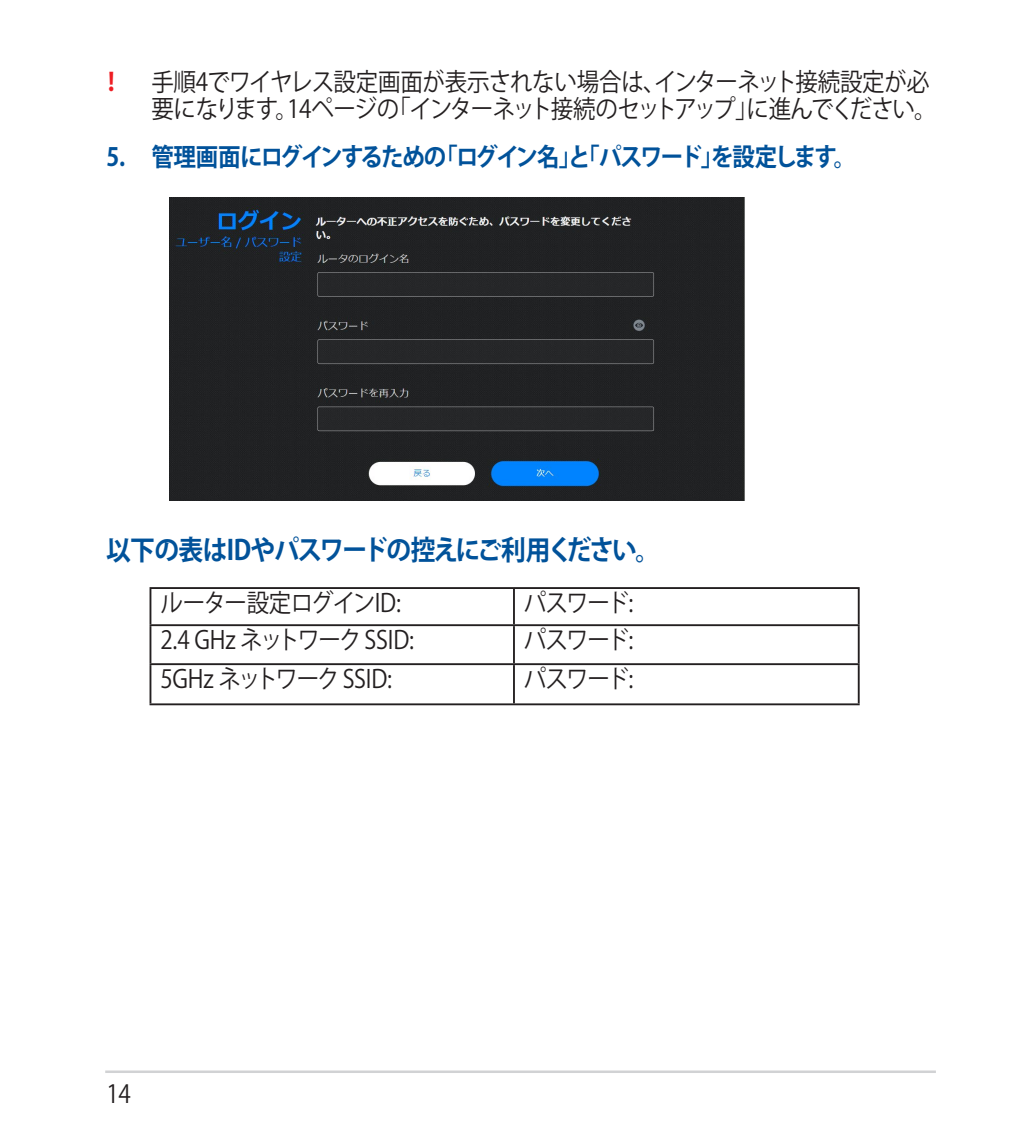
<style>
.page{position:relative;width:1021px;height:1134px;background:#fff}
.page>*{position:absolute;margin:0;border:0;box-sizing:border-box;transform-origin:0 0}
.WL_Non-TOC_Header_2{font:700 27.5px "Koz Go Pro";letter-spacing:-.06em;color:#01529a;scale:.9 1}
.WL_Header_3{font:25px/27.5px "Koz Go Pro";letter-spacing:-.04em;color:#231f20;text-align:right;scale:.9 1}
.WL_Header_3-2{font:700 25px "Koz Go Pro";letter-spacing:-.075em;color:#01529a;scale:.9 1}
.WL_Page_No{font:25px "Koz Go Pro";letter-spacing:-.06em;color:#231f20;scale:.9 1}
.WL_Page_No-2{font:25px "Koz Go Pro";letter-spacing:-.035em;color:#231f20;scale:.9 1}
.WL_Page_No-3{font:25px "Koz Go Pro";letter-spacing:-.01em;color:#231f20;scale:.9 1}
.WL_Page_No-4{font:25px "Koz Go Pro";letter-spacing:-.03em;color:#231f20;scale:.9 1}
.s1{font-weight:700;color:#ee1d23}
</style>
<div class="page">
<hr style="left:105px;top:1070px;width:830px;height:3px;background:#d1d2d4">
<hr style="left:149px;top:587px;width:365px;height:2px;background:#231f20">
<hr style="left:149px;top:589px;width:2px;height:35px;background:#231f20">
<hr style="left:514px;top:587px;width:345px;height:2px;background:#231f20">
<hr style="left:513px;top:589px;width:2px;height:35px;background:#231f20">
<hr style="left:857px;top:589px;width:2px;height:35px;background:#231f20">
<hr style="left:149px;top:624px;width:365px;height:2px;background:#231f20">
<hr style="left:149px;top:626px;width:2px;height:37px;background:#231f20">
<hr style="left:514px;top:624px;width:345px;height:2px;background:#231f20">
<hr style="left:513px;top:626px;width:2px;height:37px;background:#231f20">
<hr style="left:857px;top:626px;width:2px;height:37px;background:#231f20">
<hr style="left:149px;top:663px;width:365px;height:2px;background:#231f20">
<hr style="left:149px;top:665px;width:2px;height:38px;background:#231f20">
<hr style="left:514px;top:663px;width:345px;height:2px;background:#231f20">
<hr style="left:513px;top:665px;width:2px;height:38px;background:#231f20">
<hr style="left:857px;top:665px;width:2px;height:38px;background:#231f20">
<hr style="left:149px;top:703px;width:365px;height:2px;background:#231f20">
<hr style="left:514px;top:703px;width:345px;height:2px;background:#231f20">
<img style="left:169px;top:197px;width:576px;height:304px">
<p class="WL_Header_3" style="left:100px;top:69px;width:931px"><span class="s1">！</span> 手順4でワイヤレス設定画面が表示されない場合は、インターネット接続設定が必要になります。14ページの「インターネット接続のセットアップ」に進んでください。</p>
<p class="WL_Header_3-2" style="left:106px;top:141px;width:834px">5. 管理画面にログインするための「ログイン名」と「パスワード」を設定します。</p>
<p class="WL_Non-TOC_Header_2" style="left:106px;top:533px;width:617px">以下の表はIDやパスワードの控えにご利用ください。</p>
<p class="WL_Page_No-4" style="left:160px;top:586px;width:269px">ルーター設定ログインID:</p>
<p class="WL_Page_No" style="left:524px;top:586px;width:123px">パスワード:</p>
<p class="WL_Page_No-2" style="left:160px;top:623px;width:283px">2.4 GHz ネットワーク SSID:</p>
<p class="WL_Page_No" style="left:524px;top:623px;width:123px">パスワード:</p>
<p class="WL_Page_No-3" style="left:160px;top:662px;width:259px">5GHz ネットワーク SSID:</p>
<p class="WL_Page_No" style="left:524px;top:662px;width:123px">パスワード:</p>
<p class="WL_Header_3" style="left:106px;top:1080px;width:29px">14</p>
</div>
